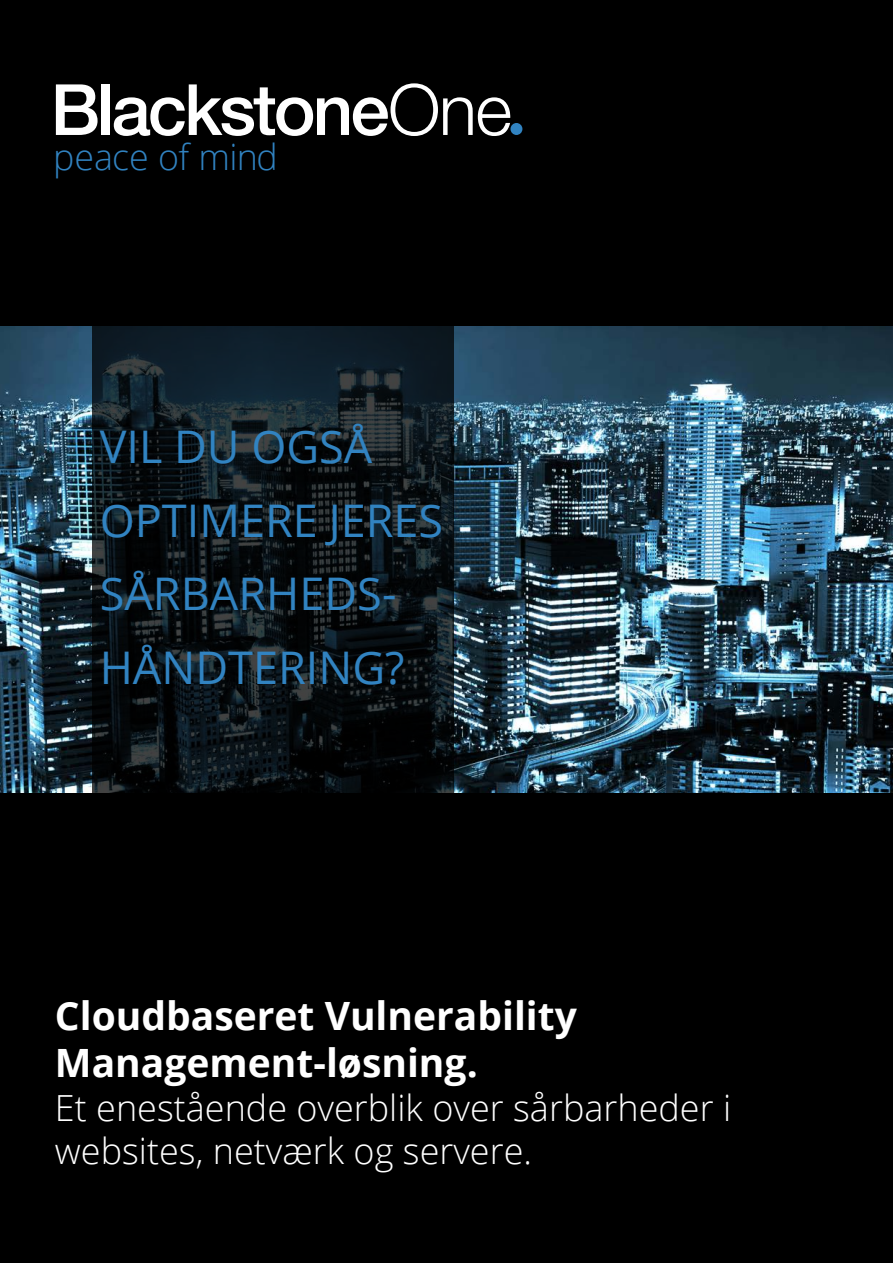
<style>
.page{position:relative;width:893px;height:1263px;background:#000}
.page>*{position:absolute;margin:0;border:0;box-sizing:border-box;transform-origin:0 0}
.t1{font:500 70.8px "Helvetica Neue LT Std";letter-spacing:-.04em;color:#fff}
.t2{font:45px/73.5px "Open Sans";color:#3183c1}
.t3{font:700 39px/46.3px "Open Sans";color:#fff}
.t4{font:300 36px/42.8px "Open Sans";color:#fff}
.t5{font:300 35.85px "Open Sans";letter-spacing:-.02em;color:#3183c1}
.s1{font-weight:300}
</style>
<div class="page">
<div style="left:510px;top:123px;width:12px;height:12px;background:#3183c1;border-radius:50%"></div>
<img style="left:0;top:327px;width:893px;height:465px">
<svg style="left:92px;top:327px;width:362px;height:466px"></svg>
<p class="t1" style="left:51px;top:68px;width:463px">Blackstone<span class="s1">One</span></p>
<p class="t5" style="left:53px;top:132px;width:226px">peace of mind</p>
<p class="t2" style="left:100px;top:409px;width:345px">VIL DU OGSÅ<br>OPTIMERE JERES</p>
<p class="t2" style="left:100px;top:556px;width:306px">SÅRBARHEDS-<br>HÅNDTERING?</p>
<p class="t3" style="left:55px;top:992px;width:523px">Cloudbaseret Vulnerability<br>Management-løsning.</p>
<p class="t4" style="left:55px;top:1085px;width:678px">Et enestående overblik over sårbarheder i websites, netværk og servere.</p>
</div>
